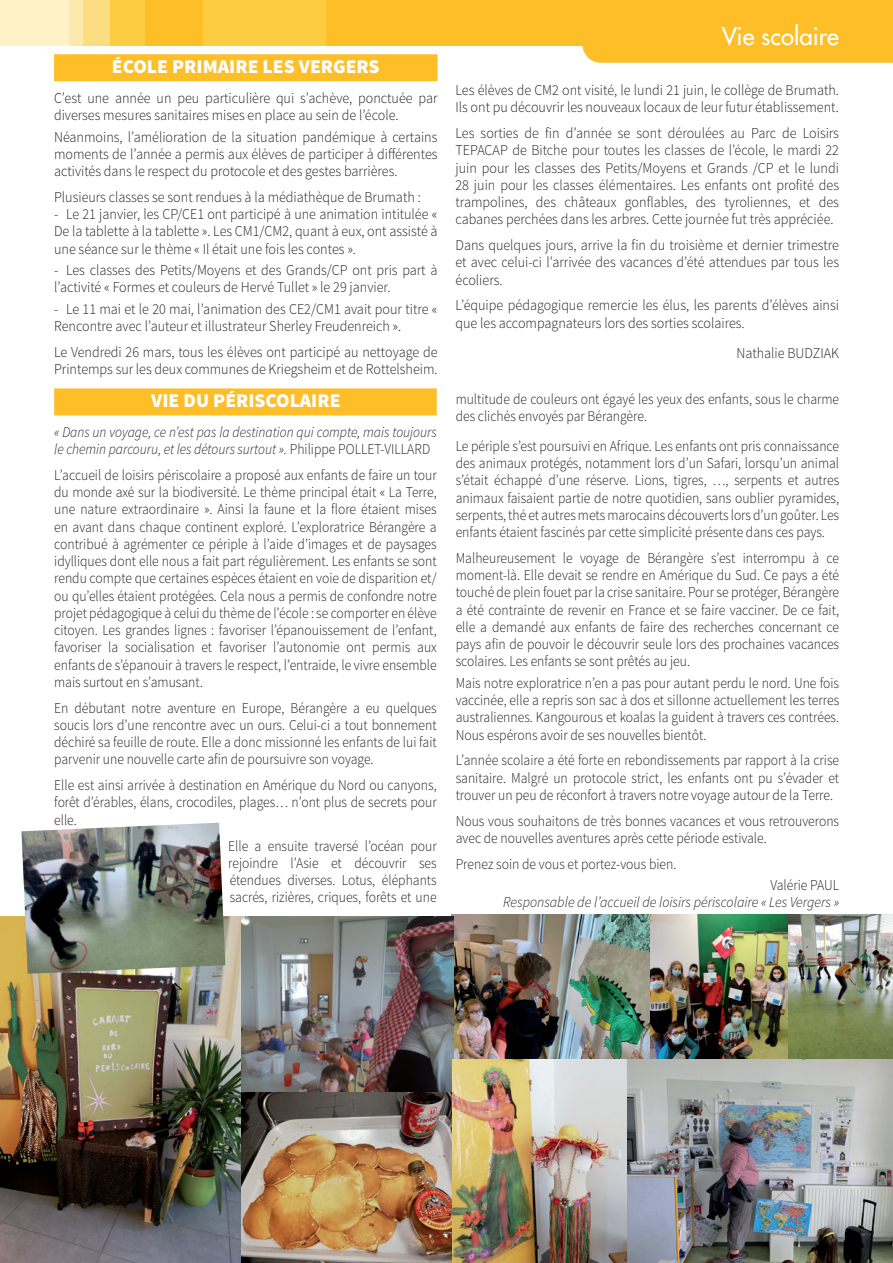
<style>
.page{position:relative;width:893px;height:1263px;background:#fff}
.page>*{position:absolute;margin:0;border:0;box-sizing:border-box;transform-origin:0 0}
.t1{font:24px "Futura";color:#fff}
.t2{font:900 19.5px "Source Sans Pro";color:#fff}
.t3{font:300 15px/17.2px "Source Sans Pro";color:#231f20;text-align:justify;scale:.91 1}
.t4{font:300 15px/17.2px "Source Sans Pro";color:#231f20;scale:.94 1}
.t5{font:italic 300 15px/17.2px "Source Sans Pro";color:#231f20;scale:.91 1}
.t6{font:italic 300 15px "Source Sans Pro";color:#231f20;scale:.94 1}
.s1{font-style:normal}
</style>
<div class="page">
<div style="left:66px;top:0;width:827px;height:46px;background:#fdbe28"></div>
<div style="left:0;top:0;width:130px;height:46px;background:#fef2c7"></div>
<div style="left:203px;top:0;width:122px;height:46px;background:#fecc41"></div>
<div style="left:109px;top:0;width:36px;height:46px;background:#fecc41"></div>
<div style="left:83px;top:0;width:26px;height:46px;background:#fddd82"></div>
<div style="left:69px;top:0;width:14px;height:46px;background:#fde9ac"></div>
<svg style="left:583px;top:46px;width:310px;height:17px;background:#fdbf2e"></svg>
<div style="left:54px;top:54px;width:383px;height:27px;background:#fdbe28"></div>
<div style="left:54px;top:388px;width:383px;height:27px;background:#fdbe28"></div>
<img style="left:0;top:916px;width:452px;height:347px">
<img style="left:788px;top:914px;width:105px;height:146px">
<img style="left:451px;top:914px;width:200px;height:146px">
<img style="left:651px;top:914px;width:137px;height:146px">
<img style="left:452px;top:1060px;width:441px;height:203px">
<img style="left:21px;top:823px;width:204px;height:151px">
<h2 class="t2" style="left:112px;top:54px;width:269px">ÉCOLE PRIMAIRE LES VERGERS</h2>
<p class="t4" style="left:54px;top:89px;width:409px">C’est une année un peu particulière qui s’achève, ponctuée par diverses mesures sanitaires mises en place au sein de l’école.</p>
<p class="t4" style="left:54px;top:128px;width:409px;text-align:justify">Néanmoins, l’amélioration de la situation pandémique à certains moments de l’année a permis aux élèves de participer à différentes activités dans le respect du protocole et des gestes barrières.</p>
<p class="t4" style="left:54px;top:188px;width:392px">Plusieurs classes se sont rendues à la médiathèque de Brumath :</p>
<p class="t4" style="left:54px;top:206px;width:409px;text-align:justify">- Le 21 janvier, les CP/CE1 ont participé à une animation intitulée « De la tablette à la tablette ». Les CM1/CM2, quant à eux, ont assisté à une séance sur le thème « Il était une fois les contes ».</p>
<p class="t4" style="left:54px;top:262px;width:409px">- Les classes des Petits/Moyens et des Grands/CP ont pris part à l’activité « Formes et couleurs de Hervé Tullet » le 29 janvier.</p>
<p class="t4" style="left:54px;top:300px;width:409px">- Le 11 mai et le 20 mai, l’animation des CE2/CM1 avait pour titre «<br>Rencontre avec l’auteur et illustrateur Sherley Freudenreich ».</p>
<p class="t4" style="left:54px;top:343px;width:409px">Le Vendredi 26 mars, tous les élèves ont participé au nettoyage de<br>Printemps sur les deux communes de Kriegsheim et de Rottelsheim.</p>
<h2 class="t2" style="left:151px;top:388px;width:191px">VIE DU PÉRISCOLAIRE</h2>
<p class="t5" style="left:54px;top:423px;width:422px">« Dans un voyage, ce n’est pas la destination qui compte, mais toujours le chemin parcouru, et les détours surtout ». <span class="s1">Philippe POLLET-VILLARD</span></p>
<p class="t3" style="left:54px;top:466px;width:422px">L’accueil de loisirs périscolaire a proposé aux enfants de faire un tour du monde axé sur la biodiversité. Le thème principal était « La Terre, une nature extraordinaire ». Ainsi la faune et la flore étaient mises en avant dans chaque continent exploré. L’exploratrice Bérangère a contribué à agrémenter ce périple à l’aide d’images et de paysages idylliques dont elle nous a fait part régulièrement. Les enfants se sont rendu compte que certaines espèces étaient en voie de disparition et/ ou qu’elles étaient protégées. Cela nous a permis de confondre notre projet pédagogique à celui du thème de l’école : se comporter en élève citoyen. Les grandes lignes : favoriser l’épanouissement de l’enfant, favoriser la socialisation et favoriser l’autonomie ont permis aux enfants de s’épanouir à travers le respect, l’entraide, le vivre ensemble mais surtout en s’amusant.</p>
<p class="t3" style="left:54px;top:699px;width:422px">En débutant notre aventure en Europe, Bérangère a eu quelques soucis lors d’une rencontre avec un ours. Celui-ci a tout bonnement déchiré sa feuille de route. Elle a donc missionné les enfants de lui fait parvenir une nouvelle carte afin de poursuivre son voyage.</p>
<p class="t3" style="left:54px;top:777px;width:422px">Elle est ainsi arrivée à destination en Amérique du Nord ou canyons, forêt d’érables, élans, crocodiles, plages… n’ont plus de secrets pour elle.</p>
<p class="t3" style="left:228px;top:837px;width:231px">Elle a ensuite traversé l’océan pour rejoindre l’Asie et découvrir ses étendues diverses. Lotus, éléphants sacrés, rizières, criques, forêts et une</p>
<h1 class="t1" style="left:722px;top:21px;width:119px">Vie scolaire</h1>
<p class="t4" style="left:455px;top:82px;width:409px">Les élèves de CM2 ont visité, le lundi 21 juin, le collège de Brumath.<br>Ils ont pu découvrir les nouveaux locaux de leur futur établissement.</p>
<p class="t4" style="left:455px;top:125px;width:409px;text-align:justify">Les sorties de fin d’année se sont déroulées au Parc de Loisirs TEPACAP de Bitche pour toutes les classes de l’école, le mardi 22 juin pour les classes des Petits/Moyens et Grands /CP et le lundi 28 juin pour les classes élémentaires. Les enfants ont profité des trampolines, des châteaux gonflables, des tyroliennes, et des cabanes perchées dans les arbres. Cette journée fut très appréciée.</p>
<p class="t4" style="left:455px;top:237px;width:409px;text-align:justify">Dans quelques jours, arrive la fin du troisième et dernier trimestre et avec celui-ci l’arrivée des vacances d’été attendues par tous les écoliers.</p>
<p class="t4" style="left:455px;top:297px;width:409px">L’équipe pédagogique remercie les élus, les parents d’élèves ainsi que les accompagnateurs lors des sorties scolaires.</p>
<p class="t4" style="left:736px;top:345px;width:111px">Nathalie BUDZIAK</p>
<p class="t3" style="left:456px;top:390px;width:423px">multitude de couleurs ont égayé les yeux des enfants, sous le charme des clichés envoyés par Bérangère.</p>
<p class="t3" style="left:456px;top:437px;width:423px">Le périple s’est poursuivi en Afrique. Les enfants ont pris connaissance des animaux protégés, notamment lors d’un Safari, lorsqu’un animal s’était échappé d’une réserve. Lions, tigres, …, serpents et autres animaux faisaient partie de notre quotidien, sans oublier pyramides, serpents, thé et autres mets marocains découverts lors d’un goûter. Les enfants étaient fascinés par cette simplicité présente dans ces pays.</p>
<p class="t3" style="left:456px;top:549px;width:423px">Malheureusement le voyage de Bérangère s’est interrompu à ce moment-là. Elle devait se rendre en Amérique du Sud. Ce pays a été touché de plein fouet par la crise sanitaire. Pour se protéger, Bérangère a été contrainte de revenir en France et se faire vacciner. De ce fait, elle a demandé aux enfants de faire des recherches concernant ce pays afin de pouvoir le découvrir seule lors des prochaines vacances scolaires. Les enfants se sont prêtés au jeu.</p>
<p class="t3" style="left:456px;top:674px;width:423px">Mais notre exploratrice n’en a pas pour autant perdu le nord. Une fois vaccinée, elle a repris son sac à dos et sillonne actuellement les terres australiennes. Kangourous et koalas la guident à travers ces contrées.<br>Nous espérons avoir de ses nouvelles bientôt.</p>
<p class="t3" style="left:456px;top:752px;width:423px">L’année scolaire a été forte en rebondissements par rapport à la crise sanitaire. Malgré un protocole strict, les enfants ont pu s’évader et trouver un peu de réconfort à travers notre voyage autour de la Terre.</p>
<p class="t3" style="left:456px;top:812px;width:423px">Nous vous souhaitons de très bonnes vacances et vous retrouverons avec de nouvelles aventures après cette période estivale.</p>
<p class="t3" style="left:456px;top:855px;width:244px">Prenez soin de vous et portez-vous bien.</p>
<p class="t3" style="left:770px;top:876px;width:77px">Valérie PAUL</p>
<p class="t6" style="left:503px;top:893px;width:359px">Responsable de l’accueil de loisirs périscolaire « Les Vergers »</p>
</div>
